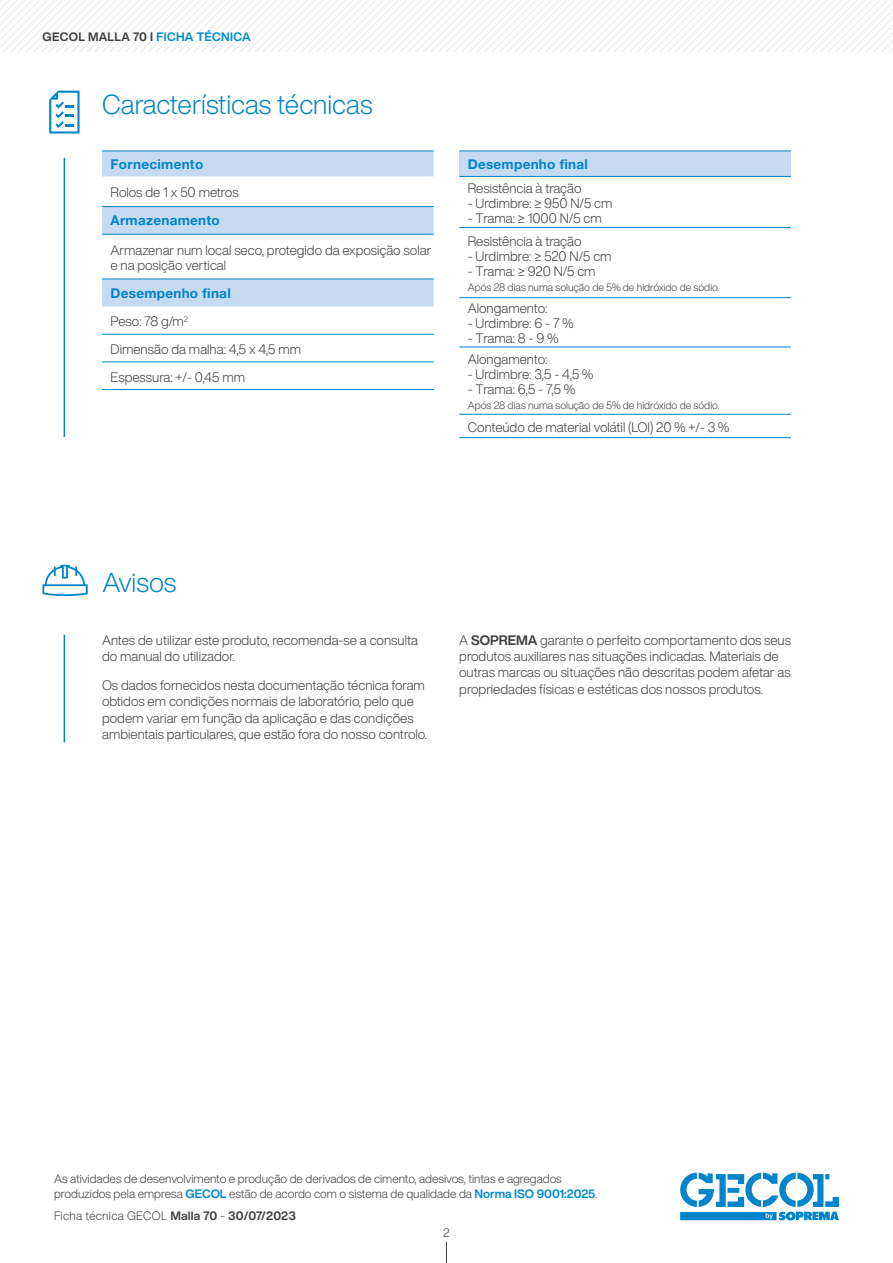
<style>
.page{position:relative;width:893px;height:1263px;background:#fff}
.page>*{position:absolute;margin:0;border:0;box-sizing:border-box;transform-origin:0 0}
.t1{font:300 27px "Helvetica Now Display";color:#0084ca}
.t2{font:300 13.5px/16.2px "Helvetica Now Display";color:#3e3e3f}
.t3{font:700 13.5px "Helvetica Neue LT Std";letter-spacing:.02em;color:#0084ca}
.t4{font:300 12px/15px "Helvetica Now Display";color:#3e3e3f}
.t5{font:300 12px "Helvetica Now Display";letter-spacing:.025em;color:#3e3e3f}
.t6{font:700 12px "Helvetica Now Display";letter-spacing:.03em;color:#3e3e3f}
.t7{font:300 10.5px "Helvetica Now Display";color:#3e3e3f}
.s1{color:#008bcf}
.s2{font-weight:700}
.s3{font-weight:700;color:#008bcf}
</style>
<div class="page">
<svg style="left:446px;top:1242px;width:1px;height:21px"></svg>
<svg style="left:680px;top:1172px;width:159px;height:48px"></svg>
<svg style="left:0;top:0;width:893px;height:51px"></svg>
<svg style="left:102px;top:152px;width:332px;height:155px;fill:#c6dbf1"></svg>
<hr style="left:102px;top:151px;width:332px;height:1px;background:#0084ca">
<hr style="left:102px;top:334px;width:332px;height:1px;background:#0084ca">
<hr style="left:102px;top:361px;width:332px;height:1px;background:#0084ca">
<hr style="left:102px;top:389px;width:332px;height:1px;background:#0084ca">
<hr style="left:102px;top:234px;width:332px;height:1px;background:#0084ca">
<hr style="left:102px;top:206px;width:332px;height:1px;background:#0084ca">
<hr style="left:102px;top:279px;width:332px;height:1px;background:#0084ca">
<div style="left:459px;top:151px;width:332px;height:25px;background:#c6dbf1"></div>
<svg style="left:459px;top:298px;width:332px;height:116px"></svg>
<hr style="left:459px;top:176px;width:332px;height:1px;background:#0084ca">
<hr style="left:459px;top:227px;width:332px;height:1px;background:#0084ca">
<hr style="left:459px;top:297px;width:332px;height:1px;background:#0084ca">
<hr style="left:459px;top:347px;width:332px;height:1px;background:#0084ca">
<hr style="left:459px;top:414px;width:332px;height:1px;background:#0084ca">
<hr style="left:459px;top:437px;width:332px;height:1px;background:#0084ca">
<hr style="left:459px;top:151px;width:332px;height:1px;background:#0084ca">
<hr style="left:64px;top:158px;width:1px;height:279px;background:#0084ca">
<svg style="left:49px;top:91px;width:31px;height:42px"></svg>
<hr style="left:64px;top:635px;width:1px;height:107px;background:#0084ca">
<svg style="left:43px;top:565px;width:45px;height:31px"></svg>
<p class="t6" style="left:43px;top:28px;width:210px">GECOL MALLA 70 I <span class="s1">FICHA TÉCNICA</span></p>
<h1 class="t1" style="left:102px;top:86px;width:272px">Características técnicas</h1>
<p class="t3" style="left:111px;top:156px;width:94px">Fornecimento</p>
<p class="t2" style="left:111px;top:184px;width:130px">Rolos de 1 x 50 metros</p>
<p class="t3" style="left:111px;top:212px;width:111px">Armazenamento</p>
<p class="t2" style="left:111px;top:243px;width:322px;line-height:15px">Armazenar num local seco, protegido da exposição solar e na posição vertical</p>
<p class="t3" style="left:111px;top:285px;width:122px">Desempenho final</p>
<p class="t2" style="left:111px;top:307px;width:192px;line-height:27.8px">Peso: 78 g/m<sup>2<br></sup>Dimensão da malha: 4,5 x 4,5 mm<br>Espessura: +/- 0,45 mm</p>
<p class="t3" style="left:468px;top:155px;width:122px">Desempenho final</p>
<p class="t2" style="left:468px;top:180px;width:115px">Resistência à tração</p>
<p class="t2" style="left:468px;top:195px;width:146px">- Urdimbre: ≥ 950 N/5 cm</p>
<p class="t2" style="left:468px;top:206px;width:135px;line-height:23.1px">- Trama: ≥ 1000 N/5 cm<br>Resistência à tração</p>
<p class="t2" style="left:468px;top:248px;width:145px">- Urdimbre: ≥ 520 N/5 cm</p>
<p class="t2" style="left:468px;top:263px;width:129px">- Trama: ≥ 920 N/5 cm</p>
<p class="t7" style="left:468px;top:280px;width:253px">Após 28 dias numa solução de 5% de hidróxido de sódio.</p>
<p class="t2" style="left:468px;top:300px;width:81px">Alongamento:</p>
<p class="t2" style="left:468px;top:315px;width:107px">- Urdimbre: 6 - 7 %</p>
<p class="t2" style="left:468px;top:328px;width:92px;line-height:20.9px">- Trama: 8 - 9 %<br>Alongamento:</p>
<p class="t2" style="left:468px;top:366px;width:127px">- Urdimbre: 3,5 - 4,5 %</p>
<p class="t2" style="left:468px;top:381px;width:109px">- Trama: 6,5 - 7,5 %</p>
<p class="t7" style="left:468px;top:398px;width:253px">Após 28 dias numa solução de 5% de hidróxido de sódio.</p>
<p class="t2" style="left:468px;top:419px;width:263px">Conteúdo de material volátil (LOI) 20 % +/- 3 %</p>
<h1 class="t1" style="left:102px;top:564px;width:75px">Avisos</h1>
<p class="t2" style="left:102px;top:632px;width:317px">Antes de utilizar este produto, recomenda-se a consulta do manual do utilizador.</p>
<p class="t2" style="left:102px;top:677px;width:327px">Os dados fornecidos nesta documentação técnica foram obtidos em condições normais de laboratório, pelo que podem variar em função da aplicação e das condições ambientais particulares, que estão fora do nosso controlo.</p>
<p class="t2" style="left:459px;top:632px;width:333px">A <span class="s2">SOPREMA</span> garante o perfeito comportamento dos seus produtos auxiliares nas situações indicadas. Materiais de outras marcas ou situações não descritas podem afetar as propriedades físicas e estéticas dos nossos produtos.</p>
<p class="t4" style="left:54px;top:1171px;width:545px">As atividades de desenvolvimento e produção de derivados de cimento, adesivos, tintas e agregados produzidos pela empresa <span class="s3">GECOL</span> estão de acordo com o sistema de qualidade da <span class="s3">Norma ISO 9001:2025</span>.</p>
<p class="t5" style="left:54px;top:1208px;width:243px">Ficha técnica GECOL <span class="s2">Malla 70</span> - <span class="s2">30/07/2023</span></p>
<p class="t4" style="left:443px;top:1225px;width:8px">2</p>
</div>
